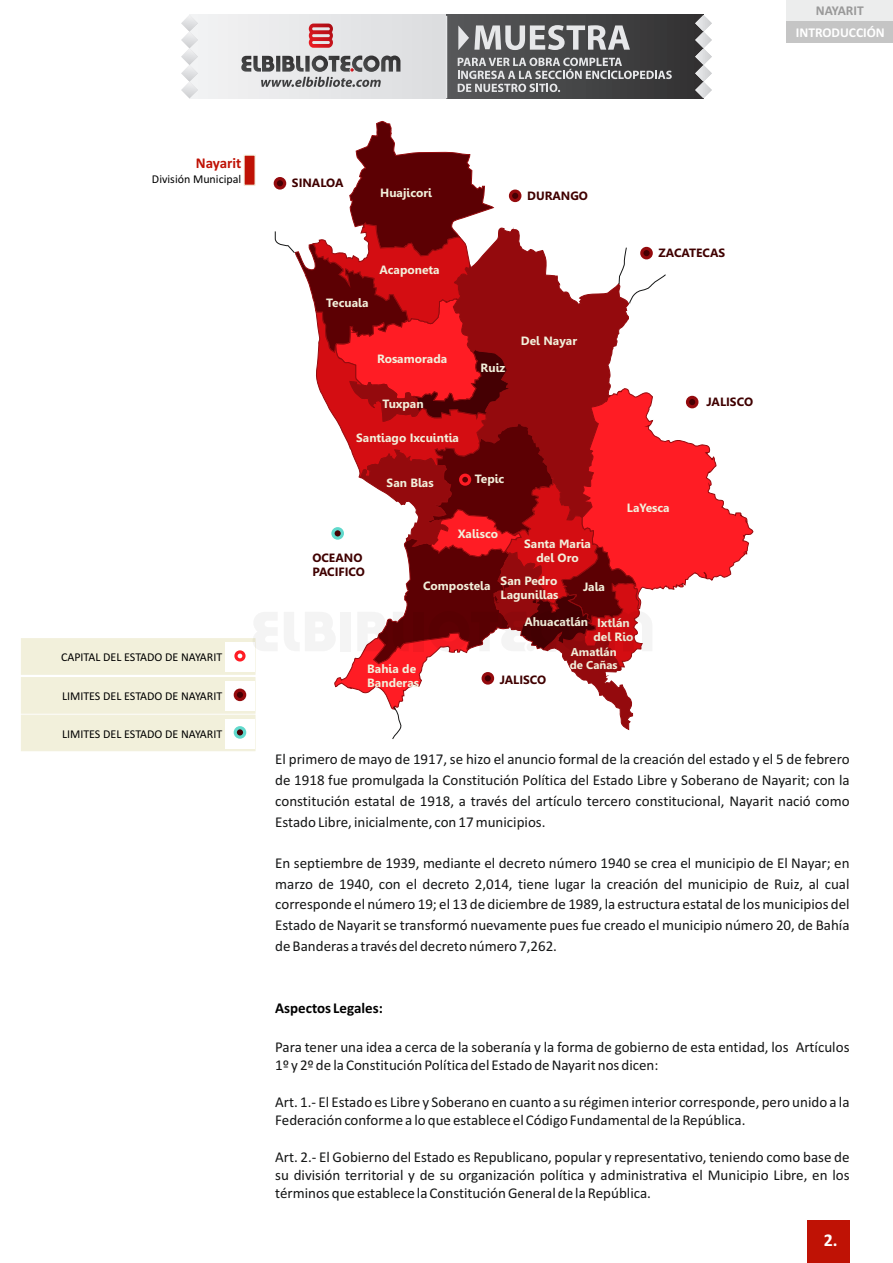
<style>
.page{position:relative;width:893px;height:1263px;background:#fff}
.page>*{position:absolute;margin:0;border:0;box-sizing:border-box;transform-origin:0 0}
.t1{font:700 18px "Calibri";color:#fff}
.t2{font:15px/20.7px "Calibri";color:#151616;text-align:justify}
.t3{font:700 15px "Calibri";color:#000}
.t4{font:700 15px "Calibri";color:#bf1205}
.t5{font:700 13.5px "Calibri";color:#fff}
.t6{font:700 13.5px "Calibri";color:#999}
.t7{font:700 12px/14.1px "Gisha";color:#f2f0db;text-align:center}
.t8{font:12px "Calibri";color:#000}
.t9{font:700 12px/14.1px "Gisha";color:#400000}
.t10{font:700 11.4px/13.4px "Gisha";color:#f2f0db}
</style>
<div class="page">
<div style="left:807px;top:1220px;width:43px;height:43px;background:#bf1205"></div>
<div style="left:787px;top:0;width:106px;height:21px;background:#eceded"></div>
<div style="left:787px;top:21px;width:106px;height:21px;background:#c5c5c5"></div>
<div style="left:244px;top:155px;width:11px;height:30px;background:#bf1205"></div>
<div style="left:21px;top:638px;width:234px;height:36px;background:#f2f0db"></div>
<div style="left:225px;top:642px;width:30px;height:30px;background:#fff"></div>
<div style="left:234px;top:650px;width:12px;height:11px;border:3px solid #ff1c24;border-radius:50%"></div>
<div style="left:21px;top:677px;width:234px;height:36px;background:#f2f0db"></div>
<div style="left:225px;top:681px;width:30px;height:30px;background:#fff"></div>
<div style="left:234px;top:688px;width:12px;height:13px;background:#450003;border:3px solid #940a0d;border-radius:50%"></div>
<div style="left:21px;top:715px;width:234px;height:36px;background:#f2f0db"></div>
<div style="left:225px;top:719px;width:30px;height:30px;background:#fff"></div>
<div style="left:234px;top:726px;width:12px;height:13px;background:#450003;border:3px solid #61d9cc;border-radius:50%"></div>
<div style="left:189px;top:15px;width:514px;height:83px;background:linear-gradient(to bottom,#eaeaeb,#e5e6e8)"></div>
<svg style="left:249px;top:121px;width:504px;height:618px"></svg>
<div style="left:446px;top:15px;width:257px;height:83px;background:linear-gradient(to right,#5a5b5d,#323232)"></div>
<svg style="left:181px;top:15px;width:17px;height:83px"></svg>
<svg style="left:695px;top:15px;width:17px;height:83px"></svg>
<svg style="left:309px;top:24px;width:24px;height:24px"></svg>
<svg style="left:240px;top:56px;width:160px;height:31px;background:#a1a1a3"></svg>
<svg style="left:458px;top:58px;width:214px;height:34px;background:#6f6f71"></svg>
<svg style="left:366px;top:21px;width:264px;height:29px;background:#a2a3a5"></svg>
<hr style="left:446px;top:16px;width:1px;height:82px;background:#e6e7e9">
<p class="t6" style="left:816px;top:5px;width:49px">NAYARIT</p>
<p class="t5" style="left:796px;top:27px;width:91px">INTRODUCCIÓN</p>
<p class="t4" style="left:196px;top:156px;width:47px">Nayarit</p>
<p class="t8" style="left:152px;top:174px;width:91px">División Municipal</p>
<p class="t8" style="left:61px;top:652px;width:163px">CAPITAL DEL ESTADO DE NAYARIT</p>
<p class="t8" style="left:62px;top:691px;width:162px">LIMITES DEL ESTADO DE NAYARIT</p>
<p class="t8" style="left:62px;top:729px;width:162px">LIMITES DEL ESTADO DE NAYARIT</p>
<p class="t9" style="left:292px;top:177px;width:53px">SINALOA</p>
<p class="t7" style="left:380px;top:187px;width:53px">Huajicori</p>
<p class="t9" style="left:527px;top:190px;width:62px">DURANGO</p>
<p class="t7" style="left:326px;top:296px;width:44px">Tecuala</p>
<p class="t7" style="left:379px;top:264px;width:62px">Acaponeta</p>
<p class="t7" style="left:377px;top:353px;width:72px">Rosamorada</p>
<p class="t7" style="left:382px;top:398px;width:43px">Tuxpan</p>
<p class="t7" style="left:356px;top:432px;width:104px">Santiago Ixcuintia</p>
<p class="t7" style="left:481px;top:362px;width:26px">Ruiz</p>
<p class="t7" style="left:387px;top:476px;width:49px">San Blas</p>
<p class="t7" style="left:475px;top:473px;width:31px">Tepic</p>
<p class="t7" style="left:521px;top:335px;width:58px">Del Nayar</p>
<p class="t9" style="left:658px;top:247px;width:68px">ZACATECAS</p>
<p class="t9" style="left:707px;top:396px;width:48px">JALISCO</p>
<p class="t7" style="left:627px;top:502px;width:44px">LaYesca</p>
<p class="t7" style="left:458px;top:528px;width:42px">Xalisco</p>
<p class="t7" style="left:524px;top:538px;width:68px">Santa Maria del Oro</p>
<p class="t7" style="left:583px;top:581px;width:23px">Jala</p>
<p class="t7" style="left:593px;top:617px;width:42px">Ixtlán del Rio</p>
<p class="t10" style="left:570px;top:646px;width:49px">Amatlán de Cañas</p>
<p class="t9" style="left:312px;top:552px;width:54px">OCEANO<br>PACIFICO</p>
<p class="t7" style="left:501px;top:575px;width:59px;text-align:left">San Pedro<br>Lagunillas</p>
<p class="t7" style="left:423px;top:580px;width:69px">Compostela</p>
<p class="t7" style="left:524px;top:616px;width:65px">Ahuacatlán</p>
<p class="t7" style="left:367px;top:663px;width:53px;text-align:left">Bahia de<br>Banderas</p>
<p class="t9" style="left:500px;top:673px;width:48px">JALISCO</p>
<p class="t2" style="left:275px;top:750px;width:576px">El primero de mayo de 1917, se hizo el anuncio formal de la creación del estado y el 5 de febrero de 1918 fue promulgada la Constitución Política del Estado Libre y Soberano de Nayarit; con la constitución estatal de 1918, a través del artículo tercero constitucional, Nayarit nació como Estado Libre, inicialmente, con 17 municipios.</p>
<p class="t2" style="left:275px;top:854px;width:576px">En septiembre de 1939, mediante el decreto número 1940 se crea el municipio de El Nayar; en marzo de 1940, con el decreto 2,014, tiene lugar la creación del municipio de Ruiz, al cual corresponde el número 19; el 13 de diciembre de 1989, la estructura estatal de los municipios del Estado de Nayarit se transformó nuevamente pues fue creado el municipio número 20, de Bahía de Banderas a través del decreto número 7,262.</p>
<p class="t3" style="left:275px;top:1002px;width:109px">Aspectos Legales:</p>
<p class="t2" style="left:275px;top:1039px;width:576px;line-height:18.3px">Para tener una idea a cerca de la soberanía y la forma de gobierno de esta entidad, los Artículos<br>1º y 2º de la Constitución Política del Estado de Nayarit nos dicen:</p>
<p class="t2" style="left:275px;top:1094px;width:576px;line-height:18.3px">Art. 1.- El Estado es Libre y Soberano en cuanto a su régimen interior corresponde, pero unido a la<br>Federación conforme a lo que establece el Código Fundamental de la República.</p>
<p class="t2" style="left:275px;top:1149px;width:576px;line-height:18.3px">Art. 2.- El Gobierno del Estado es Republicano, popular y representativo, teniendo como base de su división territorial y de su organización política y administrativa el Municipio Libre, en los términos que establece la Constitución General de la República.</p>
<p class="t1" style="left:824px;top:1232px;width:15px">2.</p>
</div>
